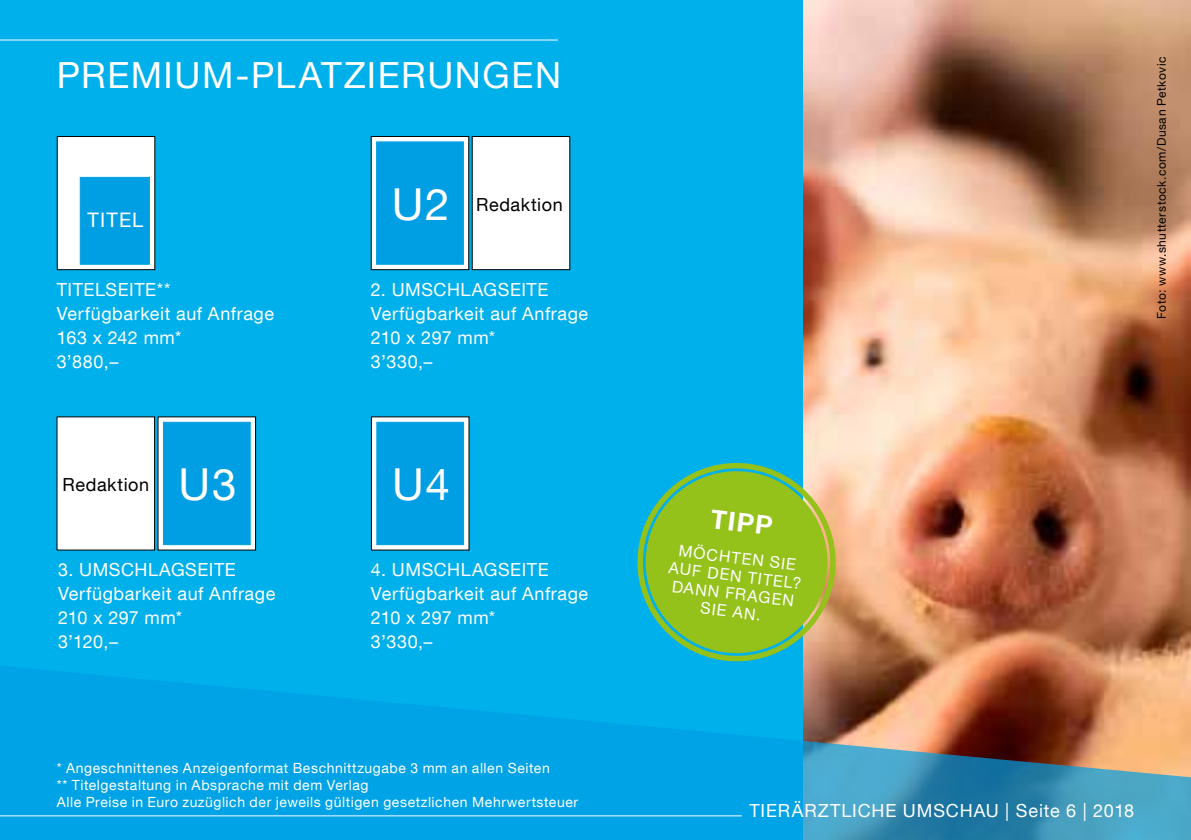
<style>
.page{position:relative;width:1191px;height:840px;background:#fff}
.page>*{position:absolute;margin:0;border:0;box-sizing:border-box;transform-origin:0 0}
.t1{font:44px "Helvetica Neue LT Com";color:#fff}
.t2{font:36px "Helvetica Neue LT Com";color:#fff}
.t3{font:700 26px "Helvetica Neue LT Com";color:#fff}
.t4{font:20px "Helvetica Neue LT Com";color:#fff}
.t5{font:18px/24px "Helvetica Neue LT Com";letter-spacing:.03em;color:#fff}
.t6{font:18px "Helvetica Neue LT Com";letter-spacing:.03em;color:#000}
.t7{font:16px/18px "Helvetica Neue LT Com";color:#fff}
.t8{font:14px/16.8px "Helvetica Neue LT Com";letter-spacing:.04em;color:#fff}
.t9{font:12px "Helvetica Neue LT Com";letter-spacing:.045em;color:#000}
</style>
<div class="page">
<div style="left:0;top:0;width:1191px;height:839px;background:#00b0eb"></div>
<img style="left:803px;top:0;width:388px;height:652px">
<svg style="left:0;top:652px;width:1191px;height:187px;fill:#00a3e5"></svg>
<hr style="left:0;top:40px;width:558px;height:1px;background:#fff">
<hr style="left:0;top:815px;width:742px;height:1px;background:#fff">
<div style="left:371px;top:136px;width:98px;height:134px;background:#fff;border:1px solid #000"></div>
<div style="left:376px;top:141px;width:87px;height:123px;background:#009ee3;border:1px solid #009ee3"></div>
<div style="left:472px;top:136px;width:98px;height:134px;background:#fff;border:1px solid #000"></div>
<div style="left:57px;top:416px;width:98px;height:134px;background:#fff"></div>
<svg style="left:158px;top:416px;width:98px;height:134px;background:#c3d3da"></svg>
<div style="left:163px;top:422px;width:87px;height:122px;background:#009ee3;border:1px solid #009ee3"></div>
<svg style="left:371px;top:416px;width:98px;height:134px;background:#cad5d9"></svg>
<div style="left:376px;top:422px;width:88px;height:122px;background:#009ee3;border:1px solid #009ee3"></div>
<div style="left:57px;top:136px;width:98px;height:134px;background:#fff;border:1px solid #000"></div>
<div style="left:80px;top:177px;width:70px;height:87px;background:#009ee3;border:1px solid #009ee3"></div>
<svg style="left:636px;top:462px;width:200px;height:201px"></svg>
<svg style="left:642px;top:467px;width:188px;height:189px;background:#85be3e"></svg>
<h2 class="t2" style="left:57px;top:53px;width:50px">Premium</h2>
<h2 class="t2" style="left:235px;top:53px;width:65px">-Platzierungen</h2>
<p class="t4" style="left:88px;top:207px;width:24px">Titel</p>
<p class="t5" style="left:57px;top:276px;width:60px">TITELseite</p>
<p class="t5" style="left:57px;top:276px;width:219px;text-indent:100px">**<br>Verfügbarkeit auf Anfrage<br>163 x 242 mm*<br>3’880,–</p>
<h1 class="t1" style="left:392px;top:177px;width:59px">U2</h1>
<p class="t6" style="left:476px;top:193px;width:88px">Redaktion</p>
<p class="t5" style="left:371px;top:276px;width:219px">2. Umschlagseite<br>Verfügbarkeit auf Anfrage<br>210 x 297 mm*<br>3’330,–</p>
<p class="t6" style="left:63px;top:473px;width:88px">Redaktion</p>
<h1 class="t1" style="left:178px;top:457px;width:60px">U3</h1>
<h1 class="t1" style="left:392px;top:457px;width:59px">U4</h1>
<p class="t5" style="left:58px;top:556px;width:219px">3. Umschlagseite<br>Verfügbarkeit auf Anfrage<br>210 x 297 mm*<br>3’120,–</p>
<p class="t5" style="left:371px;top:556px;width:219px">4. Umschlagseite<br>Verfügbarkeit auf Anfrage<br>210 x 297 mm*<br>3’330,–</p>
<p class="t8" style="left:57px;top:759px;width:523px">* Angeschnittenes Anzeigenformat Beschnittzugabe 3 mm an allen Seiten<br>** Titelgestaltung in Absprache mit dem Verlag<br>Alle Preise in Euro zuzüglich der jeweils gültigen gesetzlichen Mehrwertsteuer</p>
<p class="t9" style="left:1154px;top:318px;width:263px;rotate:-90deg">Foto: www.shutterstock.com/Dusan Petkovic</p>
<h3 class="t3" style="left:713px;top:502px;width:63px;rotate:7deg">Tipp</h3>
<p class="t7" style="left:672px;top:540px;width:46px;text-indent:8px;rotate:7deg">Möchten auf</p>
<p class="t7" style="left:673px;top:576px;width:22px;rotate:7deg">Dann</p>
<p class="t7" style="left:749px;top:567px;width:20px;rotate:7deg">Titel</p>
<p class="t7" style="left:704px;top:580px;width:62px;text-align:center;rotate:7deg">fragen<br>Siean .</p>
<p class="t5" style="left:749px;top:797px;width:13px">tierärztliche</p>
<p class="t5" style="left:903px;top:797px;width:29px">Umschau</p>
<p class="t5" style="left:1005px;top:797px;width:130px">| Seite 6 | 2018</p>
</div>
